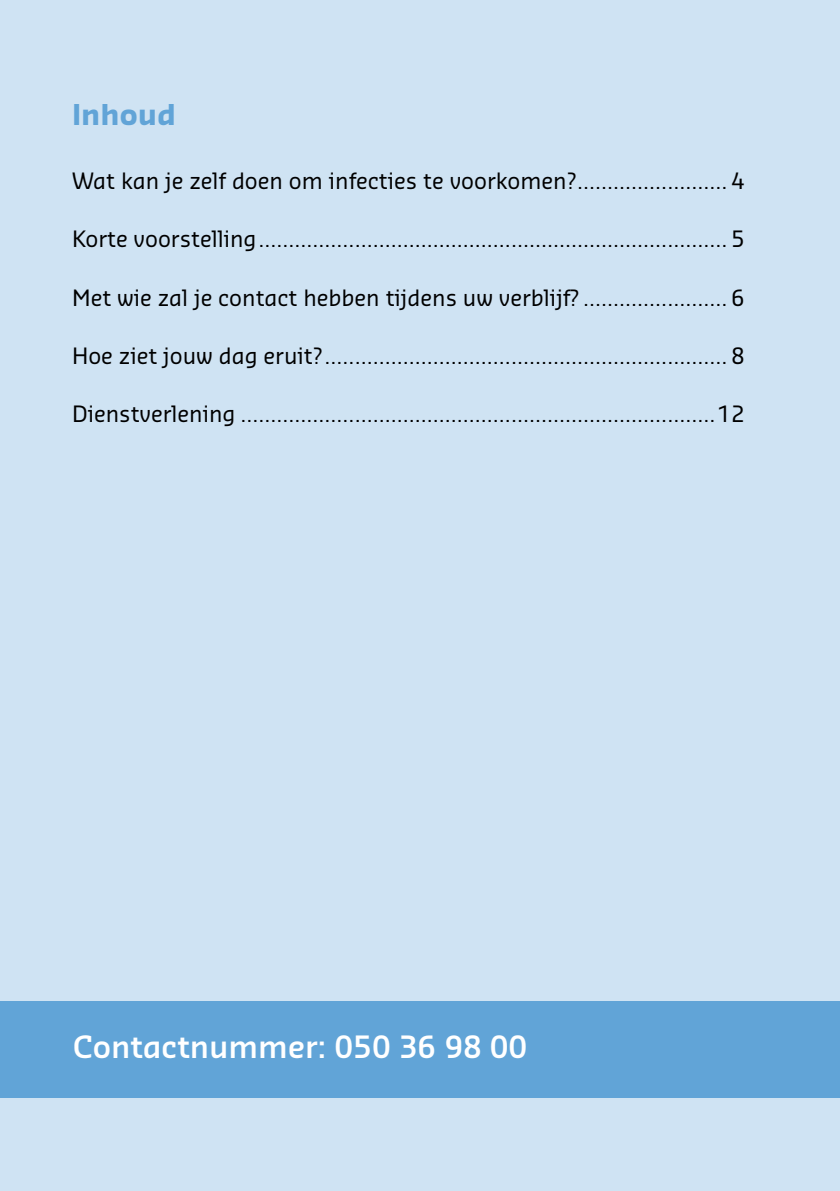
<style>
.page{position:relative;width:840px;height:1191px;background:#fff}
.page>*{position:absolute;margin:0;border:0;box-sizing:border-box;transform-origin:0 0}
.t1{font:600 30px "Sansa Std";color:#fff}
.t2{font:700 28px "Sansa Std";color:#61a4d7}
.t3{font:22px "Sansa Std";color:#000}
</style>
<div class="page">
<div style="left:0;top:0;width:839px;height:1191px;background:#cfe3f3"></div>
<div style="left:0;top:1001px;width:839px;height:96px;background:#61a4d7"></div>
<p class="t2" style="left:72px;top:96px;width:105px">Inhoud</p>
<p class="t3" style="left:72px;top:166px;width:673px">Wat kan je zelf doen om infecties te voorkomen?......................... 4</p>
<p class="t3" style="left:72px;top:224px;width:673px">Korte voorstelling.............................................................................. 5</p>
<p class="t3" style="left:72px;top:283px;width:673px">Met wie zal je contact hebben tijdens uw verblijf? ........................ 6</p>
<p class="t3" style="left:72px;top:341px;width:673px">Hoe ziet jouw dag eruit?................................................................... 8</p>
<p class="t3" style="left:72px;top:400px;width:673px">Dienstverlening ...............................................................................12</p>
<p class="t1" style="left:73px;top:1027px;width:455px">Contactnummer: 050 36 98 00</p>
</div>
